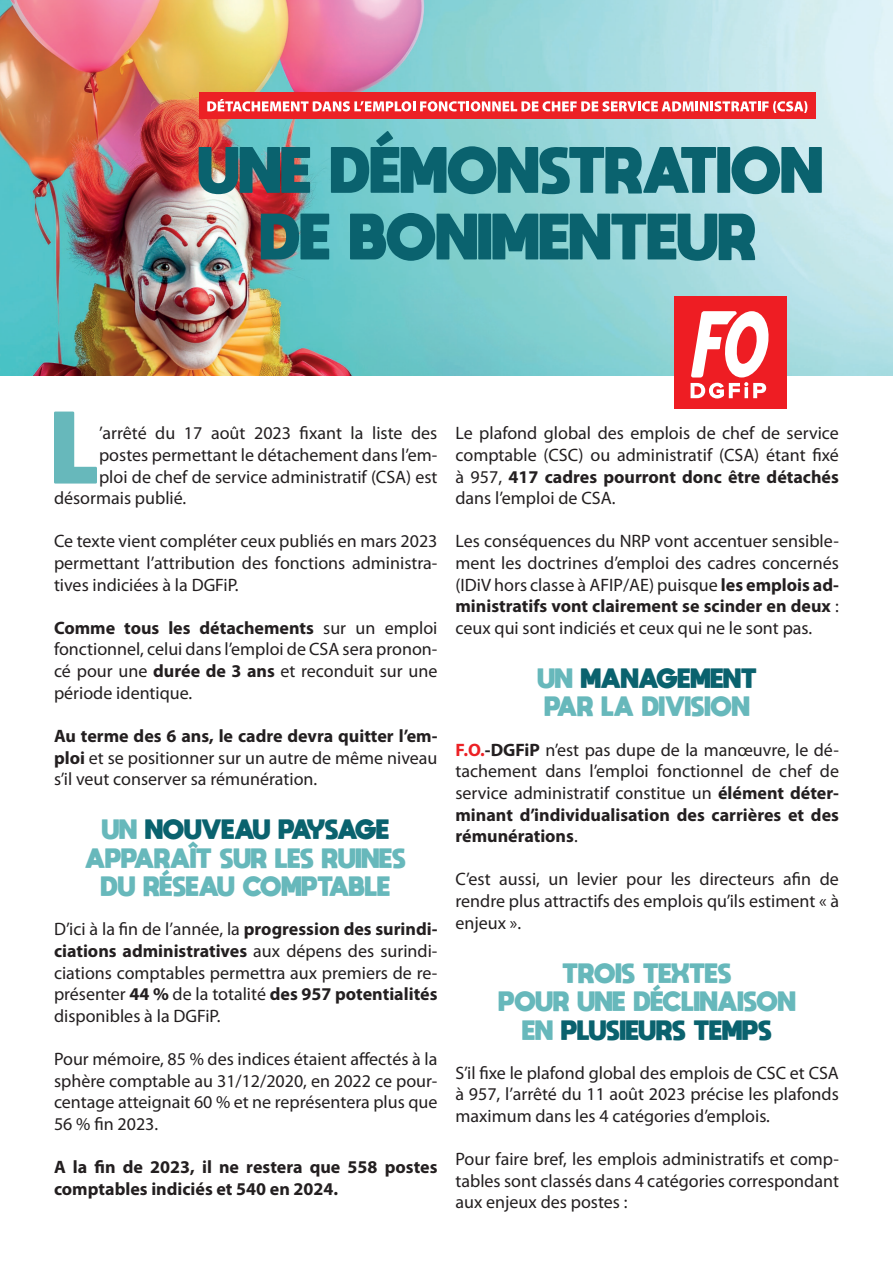
<style>
.page{position:relative;width:893px;height:1263px;background:#fff}
.page>*{position:absolute;margin:0;border:0;box-sizing:border-box;transform-origin:0 0}
.t1{font:800 72px "moon get";color:#67b8bb}
.t2{font:800 19.5px "moon get";color:#67b8bb}
.t3{font:800 19.5px "moon get";color:#0a626e}
.t4{font:18px/21.6px "Myriad Pro";color:#231f20;text-align:justify}
.t5{font:700 18px/21.6px "Myriad Pro";color:#231f20}
.s1{font-weight:700}
.s2{color:#67b8bb}
.s3{font-weight:700;color:#ec2125}
</style>
<div class="page">
<img style="left:0;top:0;width:892px;height:375px">
<img style="left:199px;top:147px;width:111px;height:47px">
<svg style="left:331px;top:131px;width:491px;height:63px;background:#529ba3"></svg>
<svg style="left:261px;top:214px;width:68px;height:45px;background:#297076"></svg>
<svg style="left:350px;top:213px;width:405px;height:48px;background:#31838c"></svg>
<div style="left:199px;top:93px;width:616px;height:26px;background:#ec2125"></div>
<svg style="left:207px;top:99px;width:600px;height:14px"></svg>
<div style="left:674px;top:296px;width:113px;height:112px;background:#ee1d23"></div>
<svg style="left:691px;top:311px;width:78px;height:87px"></svg>
<p class="t1" style="left:54px;top:402px;width:47px">L</p>
<p class="t4" style="left:99px;top:422px;width:340px">’arrêté du 17 août 2023 fixant la liste des</p>
<p class="t4" style="left:99px;top:444px;width:340px">postes permettant le détachement dans l’em-</p>
<p class="t4" style="left:99px;top:465px;width:340px">ploi de chef de service administratif (CSA) est</p>
<p class="t4" style="left:54px;top:487px;width:134px">désormais publié.</p>
<p class="t4" style="left:54px;top:530px;width:385px">Ce texte vient compléter ceux publiés en mars 2023 permettant l’attribution des fonctions administra&shy;tives indiciées à la DGFiP.</p>
<p class="t4" style="left:54px;top:617px;width:385px"><span class="s1">Comme tous les détachements</span> sur un emploi fonctionnel, celui dans l’emploi de CSA sera pronon&shy;cé pour une <span class="s1">durée de 3 ans</span> et reconduit sur une période identique.</p>
<p class="t4" style="left:54px;top:725px;width:385px"><span class="s1">Au terme des 6 ans, le cadre devra quitter l’em&shy;ploi</span> et se positionner sur un autre de même niveau s’il veut conserver sa rémunération.</p>
<p class="t3" style="left:102px;top:817px;width:289px"><span class="s2">UN</span> NOUVEAU PAYSAGE</p>
<p class="t2" style="left:86px;top:845px;width:322px">APPARAÎT SUR LES RUINES</p>
<p class="t2" style="left:101px;top:874px;width:290px">DU RÉSEAU COMPTABLE</p>
<p class="t4" style="left:54px;top:918px;width:385px">D’ici à la fin de l’année, la <span class="s1">progression des surindi&shy;ciations administratives</span> aux dépens des surindi&shy;ciations comptables permettra aux premiers de re&shy;présenter <span class="s1">44 %</span> de la totalité <span class="s1">des 957 potentialités </span>disponibles à la DGFiP.</p>
<p class="t4" style="left:54px;top:1048px;width:385px">Pour mémoire, 85 % des indices étaient affectés à la sphère comptable au 31/12/2020, en 2022 ce pour&shy;centage atteignait 60 % et ne représentera plus que 56 % fin 2023.</p>
<p class="t5" style="left:54px;top:1155px;width:385px">A la fin de 2023, il ne restera que 558 postes comptables indiciés et 540 en 2024.</p>
<p class="t4" style="left:455px;top:422px;width:385px">Le plafond global des emplois de chef de service comptable (CSC) ou administratif (CSA) étant fixé à 957, <span class="s1">417 cadres pourront donc être détachés </span>dans l’emploi de CSA.</p>
<p class="t4" style="left:455px;top:530px;width:385px">Les conséquences du NRP vont accentuer sensible&shy;ment les doctrines d’emploi des cadres concernés (IDiV hors classe à AFIP/AE) puisque <span class="s1">les emplois ad&shy;ministratifs vont clairement se scinder en deux</span> : ceux qui sont indiciés et ceux qui ne le sont pas.</p>
<p class="t3" style="left:538px;top:666px;width:221px"><span class="s2">UN</span> MANAGEMENT</p>
<p class="t2" style="left:545px;top:694px;width:207px">PAR LA DIVISION</p>
<p class="t4" style="left:455px;top:738px;width:385px"><span class="s3">F.O.</span><span class="s1">-DGFiP</span> n’est pas dupe de la manœuvre, le dé&shy;tachement dans l’emploi fonctionnel de chef de service administratif constitue un <span class="s1">élément déter&shy;minant d’individualisation des carrières et des rémunérations</span>.</p>
<p class="t4" style="left:455px;top:868px;width:385px">C’est aussi, un levier pour les directeurs afin de rendre plus attractifs des emplois qu’ils estiment « à enjeux ».</p>
<p class="t2" style="left:563px;top:960px;width:170px">TROIS TEXTES</p>
<p class="t2" style="left:499px;top:989px;width:299px">POUR UNE DÉCLINAISON</p>
<p class="t3" style="left:523px;top:1017px;width:251px"><span class="s2">EN</span> PLUSIEURS TEMPS</p>
<p class="t4" style="left:455px;top:1062px;width:385px">S’il fixe le plafond global des emplois de CSC et CSA à 957, l’arrêté du 11 août 2023 précise les plafonds maximum dans les 4 catégories d’emplois.</p>
<p class="t4" style="left:455px;top:1148px;width:385px">Pour faire bref, les emplois administratifs et comp&shy;tables sont classés dans 4 catégories correspondant aux enjeux des postes :</p>
</div>
